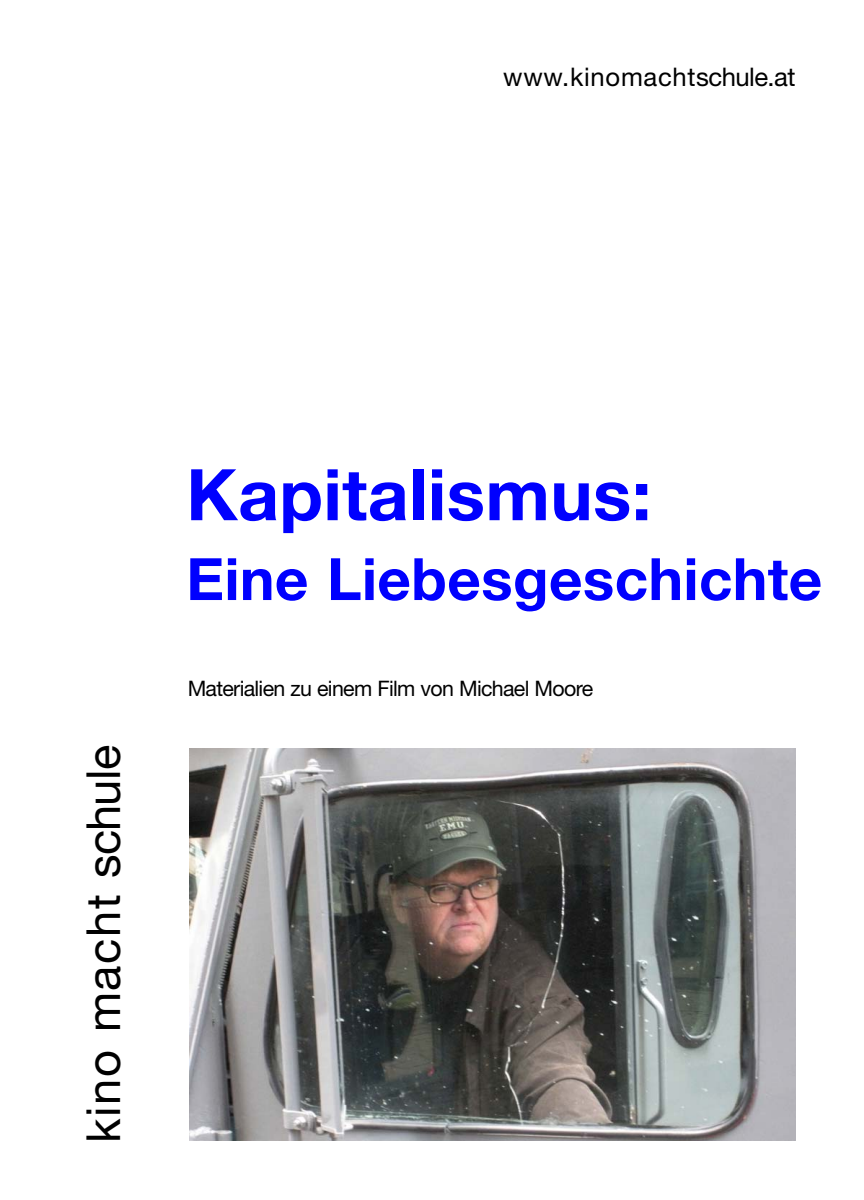
<style>
.page{position:relative;width:864px;height:1200px;background:#fff}
.page>*{position:absolute;margin:0;border:0;box-sizing:border-box;transform-origin:0 0}
.t1{font:700 71.25px "Helvetica Neue";letter-spacing:.005em;color:#0000fe}
.t2{font:700 58.5px "Helvetica Neue";letter-spacing:.005em;color:#0000fe}
.t3{font:47.1px "Helvetica Neue";letter-spacing:.035em;color:#000}
.t4{font:25.65px "Helvetica Neue";letter-spacing:.03em;color:#000}
.t5{font:21.3px "Helvetica Neue";letter-spacing:-.03em;color:#000}
</style>
<div class="page">
<img style="left:189px;top:748px;width:606px;height:392px">
<p class="t4" style="left:503px;top:61px;width:294px">www.kinomachtschule.at</p>
<h3 class="t3" style="left:75px;top:1142px;width:399px;rotate:-90deg">kino macht schule</h3>
<h1 class="t1" style="left:186px;top:451px;width:467px">Kapitalismus:</h1>
<h2 class="t2" style="left:186px;top:543px;width:637px">Eine Liebesgeschichte</h2>
<p class="t5" style="left:188px;top:676px;width:407px">Materialien zu einem Film von Michael Moore</p>
</div>
